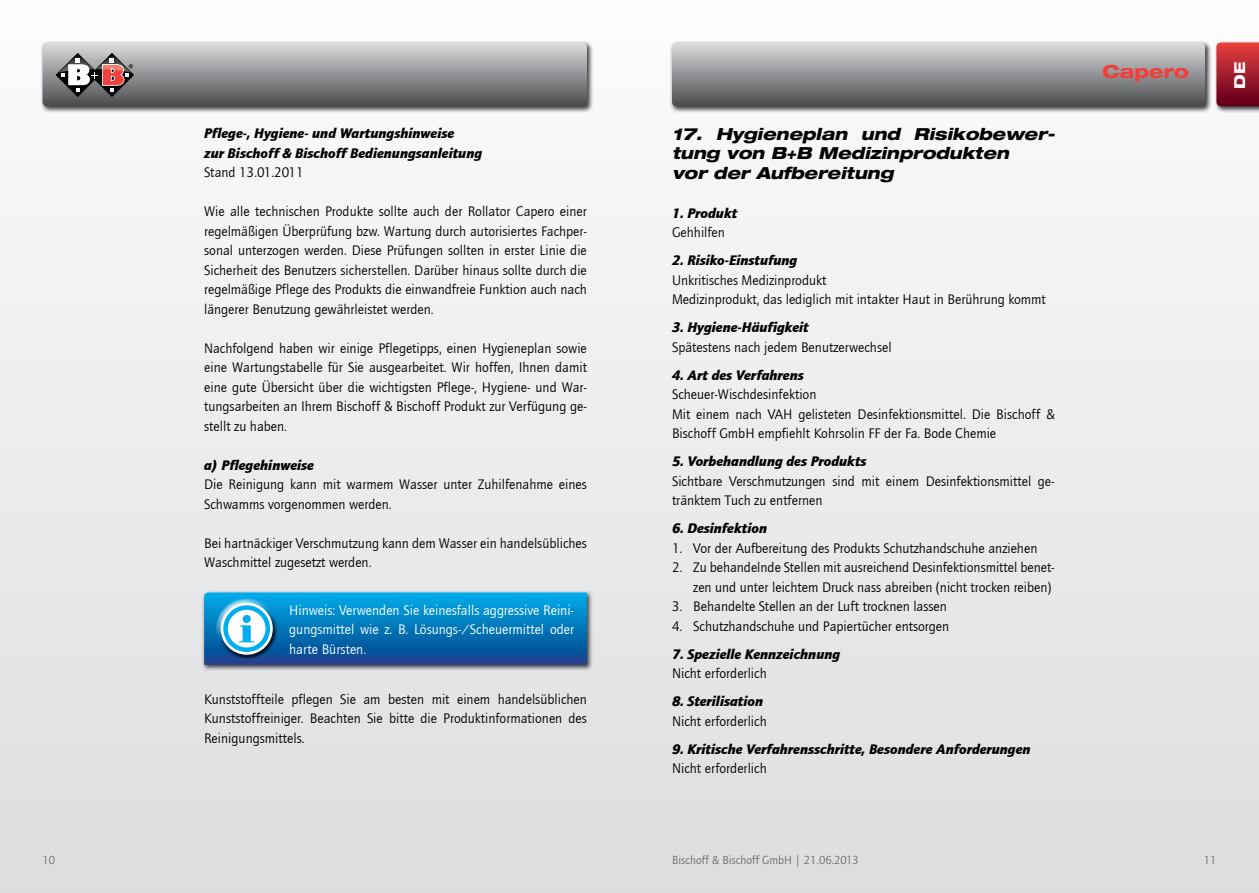
<style>
.page{position:relative;width:1259px;height:893px;background:#fff}
.page>*{position:absolute;margin:0;border:0;box-sizing:border-box;transform-origin:0 0}
.t1{font:800 18px "Helve Neu Hea Ext";color:#ef403d}
.t2{font:800 16.5px/19.5px "Helve Neu Hea Ext Obl";color:#000}
.t3{font:800 15px "Helve Neu Hea Ext";color:#fff}
.t4{font:14.25px/19.5px "Quay Sans";color:#000}
.t5{font:italic 900 14.25px/19.5px "Quay Sans";color:#000}
.t6{font:14.25px/19.5px "Quay Sans";color:#fff;text-align:justify}
.t7{font:12px "Quay Sans";color:#6d6e71}
</style>
<div class="page">
<div style="left:0;top:0;width:1259px;height:893px;background:linear-gradient(to bottom,#fcfcfc,#dcdddf)"></div>
<div style="left:40px;top:40px;width:553px;height:73px;background:#000;opacity:.75"></div>
<div style="left:669px;top:40px;width:542px;height:73px;background:#000;opacity:.75"></div>
<svg style="left:672px;top:43px;width:533px;height:63px;background:#929396"></svg>
<div style="left:1213px;top:40px;width:46px;height:73px;background:#000;opacity:.75"></div>
<svg style="left:1216px;top:43px;width:43px;height:63px;background:#a31f2e"></svg>
<svg style="left:43px;top:43px;width:544px;height:63px;background:#909092"></svg>
<div style="left:202px;top:590px;width:392px;height:81px;background:#000;opacity:.75"></div>
<svg style="left:204px;top:592px;width:383px;height:73px;background:#137ebd"></svg>
<div style="left:243px;top:615px;width:8px;height:8px;background:#00aeef;border-radius:50%"></div>
<p class="t5" style="left:204px;top:124px;width:279px">Pflege-, Hygiene- und Wartungshinweise<br>zur Bischoff &amp; Bischoff Bedienungsanleitung</p>
<p class="t4" style="left:204px;top:163px;width:101px">Stand 13.01.2011</p>
<p class="t4" style="left:204px;top:202px;width:384px;text-align:justify">Wie alle technischen Produkte sollte auch der Rollator Capero einer regelmäßigen Überprüfung bzw. Wartung durch autorisiertes Fachper&shy;sonal unterzogen werden. Diese Prüfungen sollten in erster Linie die Sicherheit des Benutzers sicherstellen. Darüber hinaus sollte durch die regelmäßige Pflege des Produkts die einwandfreie Funktion auch nach längerer Benutzung gewährleistet werden.</p>
<p class="t4" style="left:204px;top:338px;width:384px;text-align:justify">Nachfolgend haben wir einige Pflegetipps, einen Hygieneplan sowie eine Wartungstabelle für Sie ausgearbeitet. Wir hoffen, Ihnen damit eine gute Übersicht über die wichtigsten Pflege-, Hygiene- und War&shy;tungsarbeiten an Ihrem Bischoff &amp; Bischoff Produkt zur Verfügung ge&shy;stellt zu haben.</p>
<p class="t5" style="left:204px;top:455px;width:111px">a) Pflegehinweise</p>
<p class="t4" style="left:204px;top:475px;width:384px">Die Reinigung kann mit warmem Wasser unter Zuhilfenahme eines<br>Schwamms vorgenommen werden.</p>
<p class="t4" style="left:204px;top:533px;width:384px">Bei hartnäckiger Verschmutzung kann dem Wasser ein handelsübliches<br>Waschmittel zugesetzt werden.</p>
<p class="t6" style="left:289px;top:600px;width:286px">Hinweis: Verwenden Sie keinesfalls aggressive Reini&shy;gungsmittel wie z. B. Lösungs-/Scheuermittel oder harte Bürsten.</p>
<p class="t4" style="left:204px;top:690px;width:384px;text-align:justify">Kunststoffteile pflegen Sie am besten mit einem handelsüblichen Kunststoffreiniger. Beachten Sie bitte die Produktinformationen des Reinigungsmittels.</p>
<p class="t2" style="left:672px;top:123px;width:384px">17. Hygieneplan und Risikobewer&shy;tung von B+B Medizinprodukten<br>vor der Aufbereitung</p>
<p class="t5" style="left:672px;top:203px;width:67px">1. Produkt</p>
<p class="t4" style="left:672px;top:223px;width:54px">Gehhilfen</p>
<p class="t5" style="left:672px;top:251px;width:127px">2. Risiko-Einstufung</p>
<p class="t4" style="left:672px;top:270px;width:375px">Unkritisches Medizinprodukt<br>Medizinprodukt, das lediglich mit intakter Haut in Berührung kommt</p>
<p class="t5" style="left:672px;top:318px;width:138px">3. Hygiene-Häufigkeit</p>
<p class="t4" style="left:672px;top:337px;width:221px">Spätestens nach jedem Benutzerwechsel</p>
<p class="t5" style="left:672px;top:365px;width:133px">4. Art des Verfahrens</p>
<p class="t4" style="left:672px;top:385px;width:384px">Scheuer-Wischdesinfektion<br>Mit einem nach VAH gelisteten Desinfektionsmittel. Die Bischoff &amp;<br>Bischoff GmbH empfiehlt Kohrsolin FF der Fa. Bode Chemie</p>
<p class="t5" style="left:672px;top:451px;width:196px">5. Vorbehandlung des Produkts</p>
<p class="t4" style="left:672px;top:471px;width:384px">Sichtbare Verschmutzungen sind mit einem Desinfektionsmittel ge&shy;tränktem Tuch zu entfernen</p>
<p class="t5" style="left:672px;top:518px;width:97px">6. Desinfektion</p>
<p class="t4" style="left:672px;top:538px;width:367px">1. Vor der Aufbereitung des Produkts Schutzhandschuhe anziehen</p>
<p class="t4" style="left:672px;top:558px;width:384px;text-align:right">2. Zu behandelnde Stellen mit ausreichend Desinfektionsmittel benet&shy;zen und unter leichtem Druck nass abreiben (nicht trocken reiben)</p>
<p class="t4" style="left:672px;top:597px;width:276px">3. Behandelte Stellen an der Luft trocknen lassen</p>
<p class="t4" style="left:672px;top:616px;width:279px">4. Schutzhandschuhe und Papiertücher entsorgen</p>
<p class="t5" style="left:672px;top:644px;width:170px">7. Spezielle Kennzeichnung</p>
<p class="t4" style="left:672px;top:664px;width:96px">Nicht erforderlich</p>
<p class="t5" style="left:672px;top:691px;width:93px">8. Sterilisation</p>
<p class="t4" style="left:672px;top:711px;width:96px">Nicht erforderlich</p>
<p class="t5" style="left:672px;top:739px;width:360px">9. Kritische Verfahrensschritte, Besondere Anforderungen</p>
<p class="t4" style="left:672px;top:759px;width:96px">Nicht erforderlich</p>
<p class="t1" style="left:1102px;top:60px;width:88px">Capero</p>
<p class="t3" style="left:1230px;top:89px;width:28px;rotate:-90deg">DE</p>
<p class="t7" style="left:43px;top:853px;width:14px">10</p>
<p class="t7" style="left:672px;top:853px;width:188px">Bischoff &amp; Bischoff GmbH | 21.06.2013</p>
<p class="t7" style="left:1203px;top:853px;width:14px">11</p>
</div>
